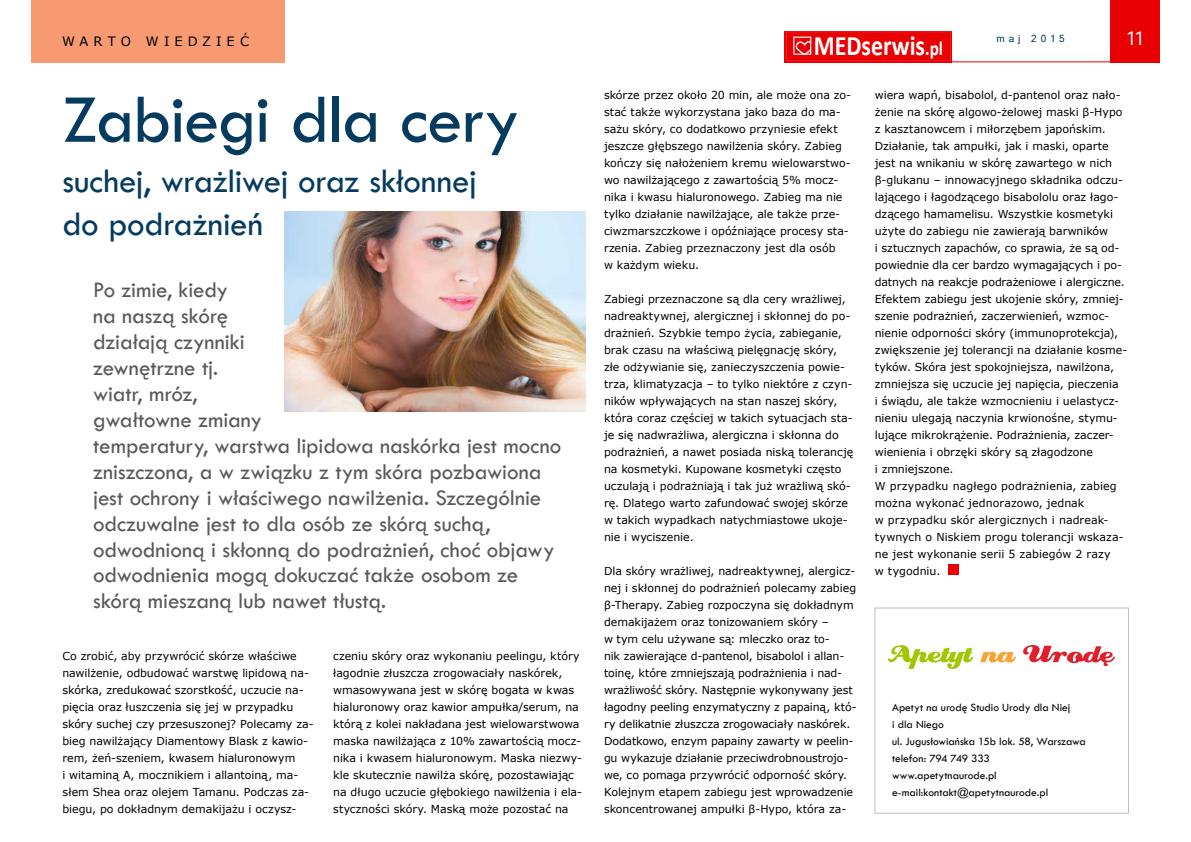
<style>
.page{position:relative;width:1191px;height:842px;background:#fff}
.page>*{position:absolute;margin:0;border:0;box-sizing:border-box;transform-origin:0 0}
.t1{font:71.1px "Tw Cen";letter-spacing:-.025em;color:#053b5f}
.t2{font:35px/43px "Tw Cen";letter-spacing:-.015em;color:#053b5f}
.t3{font:700 28.3px "Calibri";color:#fff;scale:.85 1}
.t4{font:23px/26px "Tw Cen";letter-spacing:-.01em;color:#58595b}
.t5{font:19.4px "Segoe UI";color:#fff}
.t6{font:13px "MS Reference Sans Serif";letter-spacing:.39em;color:#000}
.t7{font:11.5px/17px "Tw Cen";letter-spacing:-.005em;color:#000}
.t8{font:11px/17px "MS Reference Sans Serif";letter-spacing:-.005em;color:#000}
.t9{font:10px "Microsoft Sans Serif";letter-spacing:.4em;color:#053b5f}
.s1{font-size:20.2px}
</style>
<div class="page">
<div style="left:784px;top:31px;width:167px;height:31px;background:#e9060a"></div>
<div style="left:786px;top:32px;width:164px;height:29px;background:#e90003"></div>
<div style="left:786px;top:32px;width:164px;height:29px;border:1px solid #ed1d24"></div>
<div style="left:793px;top:37px;width:18px;height:18px;border:1px solid #fff"></div>
<svg style="left:795px;top:41px;width:17px;height:14px"></svg>
<div style="left:1110px;top:0;width:49px;height:62px;background:#e90003"></div>
<hr style="left:950px;top:61px;width:160px;height:1px;background:#e90003">
<div style="left:31px;top:0;width:253px;height:62px;background:#f79a72"></div>
<div style="left:948px;top:565px;width:11px;height:10px;background:#e90003"></div>
<div style="left:874px;top:608px;width:254px;height:205px;border:1px solid #bebec3"></div>
<img style="left:888px;top:645px;width:227px;height:24px">
<img style="left:284px;top:212px;width:301px;height:200px">
<p class="t6" style="left:62px;top:33px;width:188px">WARTO WIEDZIEĆ</p>
<h3 class="t5" style="left:1125px;top:23px;width:20px">11</h3>
<p class="t9" style="left:996px;top:32px;width:70px">maj 2015</p>
<h3 class="t3" style="left:813px;top:27px;width:154px">MEDserwis<span class="s1">.pl</span></h3>
<h1 class="t1" style="left:62px;top:77px;width:459px">Zabiegi dla cery</h1>
<h2 class="t2" style="left:62px;top:159px;width:416px">suchej, wrażliwej oraz skłonnej do podrażnień</h2>
<p class="t4" style="left:93px;top:276px;width:469px">Po zimie, kiedy<br>na naszą skórę<br>działają czynniki<br>zewnętrzne tj.<br>wiatr, mróz,<br>gwałtowne zmiany<br>temperatury, warstwa lipidowa naskórka jest mocno zniszczona, a w związku z tym skóra pozbawiona jest ochrony i właściwego nawilżenia. Szczególnie odczuwalne jest to dla osób ze skórą suchą, odwodnioną i skłonną do podrażnień, choć objawy odwodnienia mogą dokuczać także osobom ze skórą mieszaną lub nawet tłustą.</p>
<p class="t8" style="left:62px;top:647px;width:253px">Co zrobić, aby przywrócić skórze właściwe nawilżenie, odbudować warstwę lipidową na&shy;skórka, zredukować szorstkość, uczucie na&shy;pięcia oraz łuszczenia się jej w przypadku skóry suchej czy przesuszonej? Polecamy za&shy;bieg nawilżający Diamentowy Blask z kawio&shy;rem, żeń-szeniem, kwasem hialuronowym<br>i witaminą A, mocznikiem i allantoiną, ma&shy;słem Shea oraz olejem Tamanu. Podczas za&shy;biegu, po dokładnym demakijażu i oczysz-</p>
<p class="t8" style="left:333px;top:647px;width:250px">czeniu skóry oraz wykonaniu peelingu, który łagodnie złuszcza zrogowaciały naskórek, wmasowywana jest w skórę bogata w kwas hialuronowy oraz kawior ampułka/serum, na którą z kolei nakładana jest wielowarstwowa maska nawilżająca z 10% zawartością mocz&shy;nika i kwasem hialuronowym. Maska niezwy&shy;kle skutecznie nawilża skórę, pozostawiając na długo uczucie głębokiego nawilżenia i ela&shy;styczności skóry. Maską może pozostać na</p>
<p class="t8" style="left:604px;top:86px;width:249px">skórze przez około 20 min, ale może ona zo&shy;stać także wykorzystana jako baza do ma&shy;sażu skóry, co dodatkowo przyniesie efekt jeszcze głębszego nawilżenia skóry. Zabieg kończy się nałożeniem kremu wielowarstwo&shy;wo nawilżającego z zawartością 5% mocz&shy;nika i kwasu hialuronowego. Zabieg ma nie tylko działanie nawilżające, ale także prze&shy;ciwzmarszczkowe i opóźniające procesy sta&shy;rzenia. Zabieg przeznaczony jest dla osób<br>w każdym wieku.</p>
<p class="t8" style="left:604px;top:290px;width:251px">Zabiegi przeznaczone są dla cery wrażliwej, nadreaktywnej, alergicznej i skłonnej do po&shy;drażnień. Szybkie tempo życia, zabieganie, brak czasu na właściwą pielęgnację skóry, złe odżywianie się, zanieczyszczenia powie&shy;trza, klimatyzacja – to tylko niektóre z czyn&shy;ników wpływających na stan naszej skóry, która coraz częściej w takich sytuacjach sta&shy;je się nadwrażliwa, alergiczna i skłonna do podrażnień, a nawet posiada niską tolerancję na kosmetyki. Kupowane kosmetyki często uczulają i podrażniają i tak już wrażliwą skó&shy;rę. Dlatego warto zafundować swojej skórze w takich wypadkach natychmiastowe ukoje&shy;nie i wyciszenie.</p>
<p class="t8" style="left:604px;top:562px;width:254px">Dla skóry wrażliwej, nadreaktywnej, alergicz&shy;nej i skłonnej do podrażnień polecamy zabieg β-Therapy. Zabieg rozpoczyna się dokładnym demakijażem oraz tonizowaniem skóry –<br>w tym celu używane są: mleczko oraz to-<br>nik zawierające d-pantenol, bisabolol i allan&shy;toinę, które zmniejszają podrażnienia i nad&shy;wrażliwość skóry. Następnie wykonywany jest łagodny peeling enzymatyczny z papainą, któ&shy;ry delikatnie złuszcza zrogowaciały naskórek.<br>Dodatkowo, enzym papainy zawarty w peelin&shy;gu wykazuje działanie przeciwdrobnoustrojo&shy;we, co pomaga przywrócić odporność skóry.<br>Kolejnym etapem zabiegu jest wprowadzenie skoncentrowanej ampułki β-Hypo, która za-</p>
<p class="t8" style="left:874px;top:86px;width:254px">wiera wapń, bisabolol, d-pantenol oraz nało&shy;żenie na skórę algowo-żelowej maski β-Hypo z kasztanowcem i miłorzębem japońskim.<br>Działanie, tak ampułki, jak i maski, oparte jest na wnikaniu w skórę zawartego w nich β-glukanu – innowacyjnego składnika odczu&shy;lającego i łagodzącego bisabololu oraz łago&shy;dzącego hamamelisu. Wszystkie kosmetyki użyte do zabiegu nie zawierają barwników<br>i sztucznych zapachów, co sprawia, że są od&shy;powiednie dla cer bardzo wymagających i po&shy;datnych na reakcje podrażeniowe i alergiczne.<br>Efektem zabiegu jest ukojenie skóry, zmniej&shy;szenie podrażnień, zaczerwienień, wzmoc&shy;nienie odporności skóry (immunoprotekcja), zwiększenie jej tolerancji na działanie kosme&shy;tyków. Skóra jest spokojniejsza, nawilżona, zmniejsza się uczucie jej napięcia, pieczenia<br>i świądu, ale także wzmocnieniu i uelastycz&shy;nieniu ulegają naczynia krwionośne, stymu&shy;lujące mikrokrążenie. Podrażnienia, zaczer&shy;wienienia i obrzęki skóry są złagodzone<br>i zmniejszone.<br>W przypadku nagłego podrażnienia, zabieg można wykonać jednorazowo, jednak<br>w przypadku skór alergicznych i nadreak&shy;tywnych o Niskiem progu tolerancji wskaza&shy;ne jest wykonanie serii 5 zabiegów 2 razy<br>w tygodniu.</p>
<p class="t7" style="left:892px;top:699px;width:195px">Apetyt na urodę Studio Urody dla Niej<br>i dla Niego<br>ul. Jugusłowiańska 15b lok. 58, Warszawa telefon: 794 749 333 www.apetytnaurode.pl e-mail:kontakt@apetytnaurode.pl</p>
</div>
